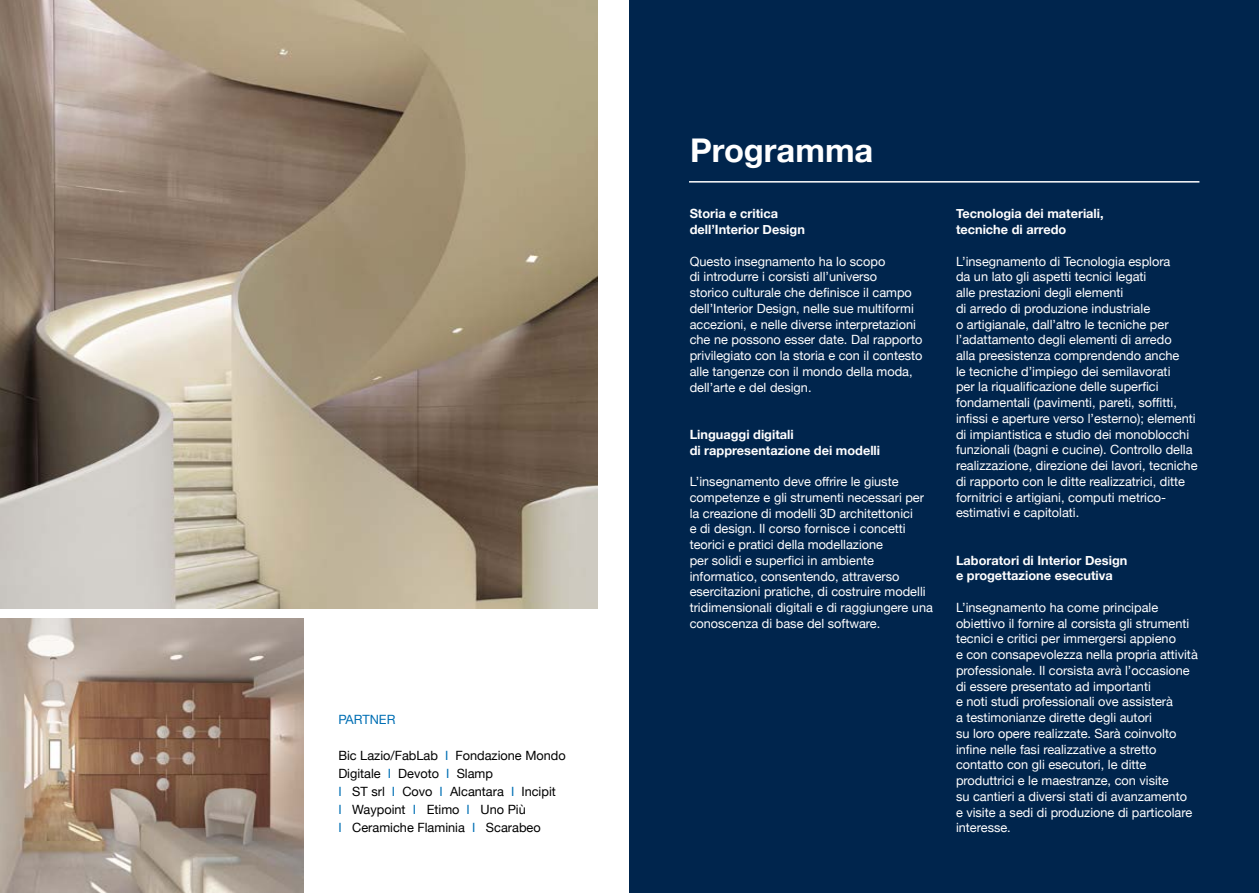
<style>
.page{position:relative;width:1259px;height:893px;background:#fff}
.page>*{position:absolute;margin:0;border:0;box-sizing:border-box;transform-origin:0 0}
.t1{font:700 32.7px "Helvetica Neue";color:#fff}
.t2{font:12.75px/15.8px "Helvetica Neue";color:#fff}
.t3{font:700 12.75px/15.8px "Helvetica Neue";color:#fff}
.t4{font:12.75px/18px "Helvetica Neue";color:#000}
.t5{font:12.75px "Helvetica Neue";color:#006fb4}
.s1{color:#006fb4}
</style>
<div class="page">
<div style="left:629px;top:0;width:630px;height:893px;background:#00254d"></div>
<hr style="left:689px;top:181px;width:510px;height:2px;background:#fff">
<img style="left:0;top:0;width:598px;height:608px">
<img style="left:0;top:618px;width:304px;height:275px">
<p class="t5" style="left:338px;top:712px;width:59px">PARTNER</p>
<p class="t4" style="left:338px;top:747px;width:229px">Bic Lazio/FabLab <span class="s1">I</span> Fondazione Mondo<br>Digitale <span class="s1">I</span> Devoto <span class="s1">I</span> Slamp<br><span class="s1">I</span> ST srl <span class="s1">I</span> Covo <span class="s1">I</span> Alcantara <span class="s1">I</span> Incipit<br><span class="s1">I</span> Waypoint <span class="s1">I</span> Etimo <span class="s1">I</span> Uno Più<br><span class="s1">I</span> Ceramiche Flaminia <span class="s1">I</span> Scarabeo</p>
<h1 class="t1" style="left:690px;top:130px;width:185px">programma</h1>
<p class="t3" style="left:689px;top:206px;width:117px">Storia e critica dell’Interior Design</p>
<p class="t2" style="left:689px;top:253px;width:234px">Questo insegnamento ha lo scopo<br>di introdurre i corsisti all’universo<br>storico culturale che definisce il campo dell’Interior Design, nelle sue multiformi accezioni, e nelle diverse interpretazioni che ne possono esser date. Dal rapporto privilegiato con la storia e con il contesto alle tangenze con il mondo della moda, dell’arte e del design.</p>
<p class="t3" style="left:689px;top:426px;width:192px">Linguaggi digitali<br>di rappresentazione dei modelli</p>
<p class="t2" style="left:689px;top:473px;width:245px">L’insegnamento deve offrire le giuste competenze e gli strumenti necessari per la creazione di modelli 3D architettonici<br>e di design. Il corso fornisce i concetti teorici e pratici della modellazione<br>per solidi e superfici in ambiente informatico, consentendo, attraverso esercitazioni pratiche, di costruire modelli tridimensionali digitali e di raggiungere una conoscenza di base del software.</p>
<p class="t3" style="left:956px;top:206px;width:149px">Tecnologia dei materiali, tecniche di arredo</p>
<p class="t2" style="left:956px;top:253px;width:243px">L’insegnamento di Tecnologia esplora<br>da un lato gli aspetti tecnici legati<br>alle prestazioni degli elementi<br>di arredo di produzione industriale<br>o artigianale, dall’altro le tecniche per l’adattamento degli elementi di arredo<br>alla preesistenza comprendendo anche<br>le tecniche d’impiego dei semilavorati<br>per la riqualificazione delle superfici fondamentali (pavimenti, pareti, soffitti, infissi e aperture verso l’esterno); elementi di impiantistica e studio dei monoblocchi funzionali (bagni e cucine). Controllo della realizzazione, direzione dei lavori, tecniche di rapporto con le ditte realizzatrici, ditte fornitrici e artigiani, computi metrico&shy;estimativi e capitolati.</p>
<p class="t3" style="left:956px;top:552px;width:173px">Laboratori di Interior Design e progettazione esecutiva</p>
<p class="t2" style="left:956px;top:599px;width:243px">L’insegnamento ha come principale obiettivo il fornire al corsista gli strumenti tecnici e critici per immergersi appieno<br>e con consapevolezza nella propria attività professionale. Il corsista avrà l’occasione di essere presentato ad importanti<br>e noti studi professionali ove assisterà<br>a testimonianze dirette degli autori<br>su loro opere realizzate. Sarà coinvolto infine nelle fasi realizzative a stretto contatto con gli esecutori, le ditte produttrici e le maestranze, con visite<br>su cantieri a diversi stati di avanzamento<br>e visite a sedi di produzione di particolare interesse.</p>
</div>
